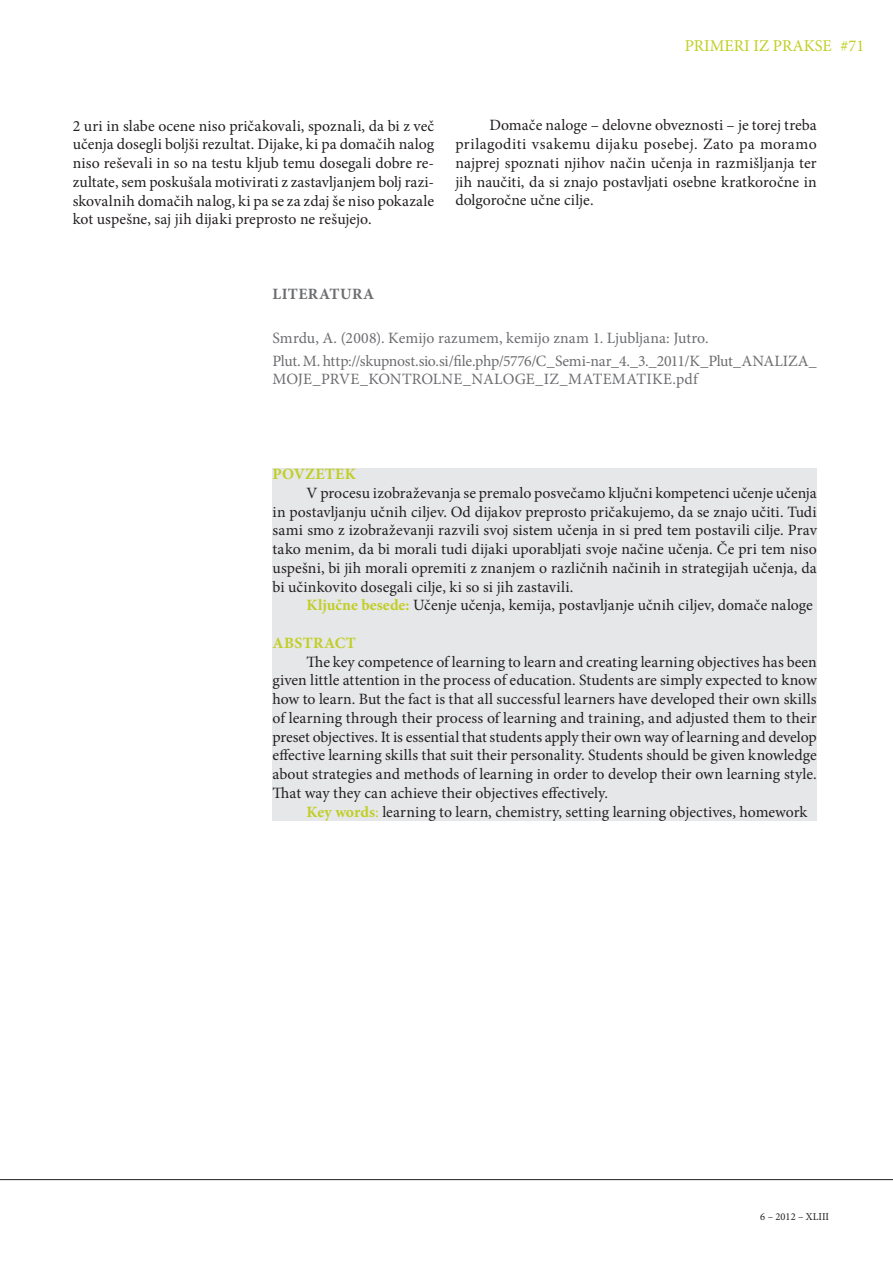
<style>
.page{position:relative;width:893px;height:1263px;background:#fff}
.page>*{position:absolute;margin:0;border:0;box-sizing:border-box;transform-origin:0 0}
.t1{font:16.5px "Minion Pro";color:#c1ce23}
.t2{font:15.75px/18.8px "Minion Pro";color:#231f20;text-align:justify}
.t3{font:15.75px/22.2px "Minion Pro";letter-spacing:-.005em;color:#6c6d70}
.t4{font:700 15.75px "Minion Pro";letter-spacing:.02em;color:#c1ce23}
.t5{font:700 15.75px "Minion Pro";letter-spacing:.025em;color:#6c6d70}
.t6{font:10.5px "Minion Pro";color:#231f20}
.s1{font-weight:700;color:#c1ce23}
.s2{color:#c1ce23}
</style>
<div class="page">
<hr style="left:0;top:1179px;width:893px;height:1px;background:#231f20">
<div style="left:273px;top:468px;width:544px;height:353px;background:#e6e7e9"></div>
<p class="t1" style="left:685px;top:35px;width:181px">PRIMERI IZ PRAKSE #71</p>
<p class="t2" style="left:73px;top:116px;width:363px">2 uri in slabe ocene niso pričakovali, spoznali, da bi z več učenja dosegli boljši rezultat. Dijake, ki pa domačih nalog niso reševali in so na testu kljub temu dosegali dobre re&shy;zultate, sem poskušala motivirati z zastavljanjem bolj razi&shy;skovalnih domačih nalog, ki pa se za zdaj še niso pokazale kot uspešne, saj jih dijaki preprosto ne rešujejo.</p>
<p class="t2" style="left:455px;top:116px;width:363px;text-indent:34px">Domače naloge – delovne obveznosti – je torej treba prilagoditi vsakemu dijaku posebej. Zato pa moramo najprej spoznati njihov način učenja in razmišljanja ter jih naučiti, da si znajo postavljati osebne kratkoročne in dolgoročne učne cilje.</p>
<p class="t5" style="left:273px;top:283px;width:103px">LITERATURA</p>
<p class="t3" style="left:273px;top:327px;width:546px">Smrdu, A. (2008). Kemijo razumem, kemijo znam 1. Ljubljana: Jutro.<br>Plut. M. http://skupnost.sio.si/file.php/5776/C_Semi-nar_4._3._2011/K_Plut_ANALIZA_</p>
<p class="t3" style="left:273px;top:368px;width:427px">MOJE_PRVE_KONTROLNE_NALOGE_IZ_MATEMATIKE.pdf</p>
<p class="t4" style="left:273px;top:463px;width:85px">POVZETEK</p>
<p class="t2" style="left:273px;top:484px;width:546px;text-indent:34px">V procesu izobraževanja se premalo posvečamo ključni kompetenci učenje učenja in postavljanju učnih ciljev. Od dijakov preprosto pričakujemo, da se znajo učiti. Tudi sami smo z izobraževanji razvili svoj sistem učenja in si pred tem postavili cilje. Prav tako menim, da bi morali tudi dijaki uporabljati svoje načine učenja. Če pri tem niso uspešni, bi jih morali opremiti z znanjem o različnih načinih in strategijah učenja, da bi učinkovito dosegali cilje, ki so si jih zastavili.</p>
<p class="t2" style="left:307px;top:596px;width:508px"><span class="s1">Ključne besede:</span> Učenje učenja, kemija, postavljanje učnih ciljev, domače naloge</p>
<p class="t4" style="left:273px;top:632px;width:85px">ABSTRACT</p>
<p class="t2" style="left:273px;top:652px;width:546px;text-indent:34px">The key competence of learning to learn and creating learning objectives has been given little attention in the process of education. Students are simply expected to know how to learn. But the fact is that all successful learners have developed their own skills of learning through their process of learning and training, and adjusted them to their preset objectives. It is essential that students apply their own way of learning and develop effective learning skills that suit their personality. Students should be given knowledge about strategies and methods of learning in order to develop their own learning style.<br>That way they can achieve their objectives effectively.</p>
<p class="t2" style="left:307px;top:802px;width:502px"><span class="s1">Key words</span><span class="s2">:</span> learning to learn, chemistry, setting learning objectives, homework</p>
<p class="t6" style="left:760px;top:1210px;width:70px">6 – 2012 – XLIII</p>
</div>
